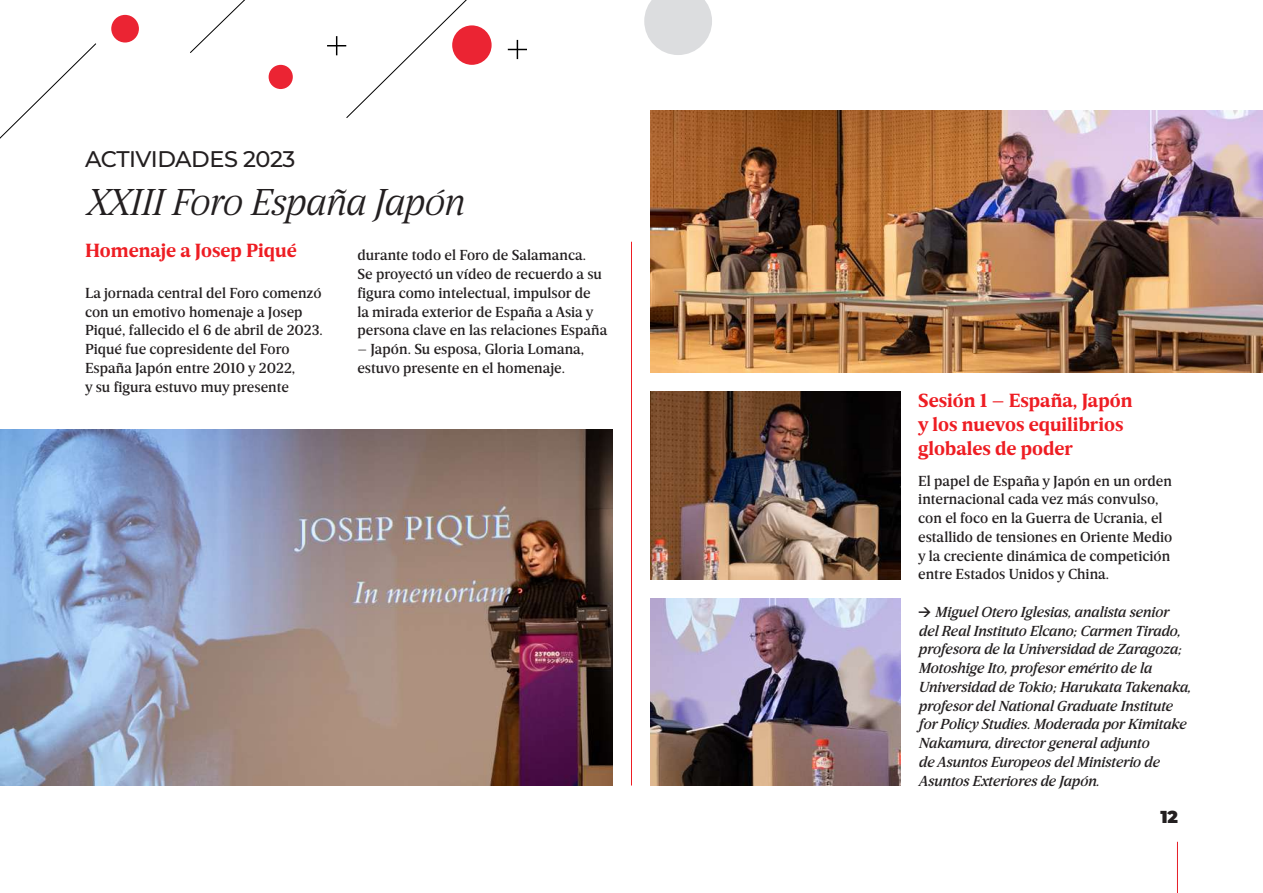
<style>
.page{position:relative;width:1263px;height:893px;background:#fff}
.page>*{position:absolute;margin:0;border:0;box-sizing:border-box;transform-origin:0 0}
.t1{font:italic 300 38.25px "Breve News";letter-spacing:-.02em;color:#231f20}
.t2{font:500 22.5px "Montserrat";letter-spacing:-.025em;color:#231f20}
.t3{font:700 19.5px/24px "Breve News";color:#ee1d23}
.t4{font:900 17.25px "Montserrat";color:#231f20}
.t5{font:500 14.85px/18.8px "Breve News";color:#231f20}
.t6{font:italic 500 14.85px/18.8px "Breve News";letter-spacing:-.01em;color:#231f20}
</style>
<div class="page">
<hr style="left:1177px;top:842px;width:1px;height:51px;background:#e51e27">
<div style="left:452px;top:25px;width:40px;height:40px;background:#eb2433;border-radius:50%"></div>
<svg style="left:644px;top:0;width:68px;height:55px"></svg>
<div style="left:111px;top:15px;width:28px;height:28px;background:#eb2433;border-radius:50%"></div>
<svg style="left:0;top:43px;width:96px;height:96px"></svg>
<svg style="left:190px;top:0;width:55px;height:53px"></svg>
<div style="left:269px;top:65px;width:24px;height:24px;background:#eb2433;border-radius:50%"></div>
<svg style="left:327px;top:0;width:150px;height:118px"></svg>
<svg style="left:508px;top:40px;width:19px;height:19px"></svg>
<hr style="left:631px;top:242px;width:1px;height:543px;background:#ee1d23">
<img style="left:0;top:429px;width:612px;height:356px">
<img style="left:651px;top:110px;width:612px;height:263px">
<img style="left:651px;top:392px;width:249px;height:187px">
<img style="left:651px;top:598px;width:249px;height:187px">
<h2 class="t2" style="left:85px;top:143px;width:212px">ACTIVIDADES 2023</h2>
<h1 class="t1" style="left:85px;top:180px;width:380px">XXIII Foro España Japón</h1>
<h3 class="t3" style="left:85px;top:239px;width:213px">Homenaje a Josep Piqué</h3>
<p class="t5" style="left:85px;top:284px;width:239px">La jornada central del Foro comenzó con un emotivo homenaje a Josep<br>Piqué, fallecido el 6 de abril de 2023.<br>Piqué fue copresidente del Foro<br>España Japón entre 2010 y 2022,<br>y su figura estuvo muy presente</p>
<p class="t5" style="left:357px;top:246px;width:251px">durante todo el Foro de Salamanca.<br>Se proyectó un vídeo de recuerdo a su figura como intelectual, impulsor de<br>la mirada exterior de España a Asia y persona clave en las relaciones España</p>
<p class="t5" style="left:357px;top:340px;width:228px">– Japón. Su esposa, Gloria Lomana, estuvo presente en el homenaje.</p>
<h3 class="t3" style="left:918px;top:389px;width:216px">Sesión 1 – España, Japón y los nuevos equilibrios globales de poder</h3>
<p class="t5" style="left:918px;top:471px;width:256px">El papel de España y Japón en un orden internacional cada vez más convulso, con el foco en la Guerra de Ucrania, el estallido de tensiones en Oriente Medio y la creciente dinámica de competición entre Estados Unidos y China.</p>
<p class="t6" style="left:918px;top:603px;width:274px;text-indent:16px">Miguel Otero Iglesias, analista senior del Real Instituto Elcano; Carmen Tirado, profesora de la Universidad de Zaragoza; Motoshige Ito, profesor emérito de la Universidad de Tokio; Harukata Takenaka, profesor del National Graduate Institute for Policy Studies. Moderada por Kimitake Nakamura, director general adjunto<br>de Asuntos Europeos del Ministerio de Asuntos Exteriores de Japón.</p>
<p class="t4" style="left:1160px;top:804px;width:19px">12</p>
</div>
